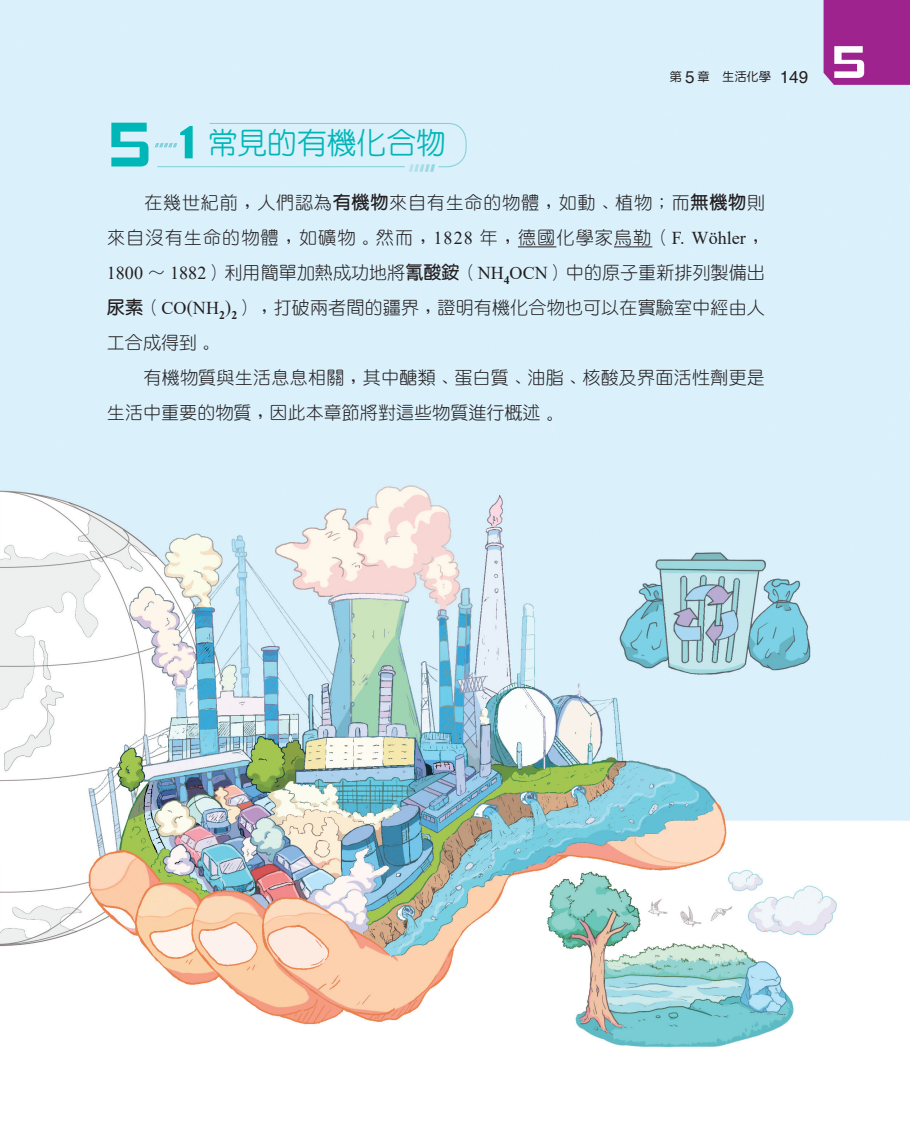
<style>
.page{position:relative;width:910px;height:1136px;background:#fff}
.page>*{position:absolute;margin:0;border:0;box-sizing:border-box;transform-origin:0 0}
.t1{font:53.1px "DF Zong Yi Std W5";color:#fff}
.t2{font:500 29.7px "AR Yuan B5";color:#00b7b8}
.t3{font:18px/35.1px "DF Yuan Std W3";letter-spacing:.005em;color:#231f20;text-align:justify}
.t4{font:12.15px "DF Yuan Std W5";color:#231f20}
.s1{font-family:"Helvetica";font-size:16.95px}
.s2{font-family:"DF Zong Yi Std W5";font-weight:400;font-size:73.35px}
.s3{font-family:"DF Zong Yi Std W5";font-weight:400;font-size:54.15px}
.s4{font-family:"AR Yuan B5";font-weight:300}
.s5{font-family:"AR Yuan B5";font-weight:700}
.s6{font-family:"HL20"}
.s7{font-family:"Times New Roman"}
</style>
<div class="page">
<img style="left:0;top:0;width:910px;height:1048px">
<hr style="left:518px;top:246px;width:38px;height:1px;background:#231f20">
<hr style="left:614px;top:246px;width:38px;height:1px;background:#231f20">
<div style="left:155px;top:122px;width:312px;height:50px;background:#daf0fb"></div>
<div style="left:824px;top:0;width:86px;height:85px;background:#9f238e"></div>
<p class="t4" style="left:670px;top:70px;width:140px">第 <span class="s1">5</span> 章 生活化學 <span class="s1">149</span></p>
<h2 class="t2" style="left:107px;top:128px;width:341px"><span class="s2">5</span> <span class="s3">1</span>常見的有機化合物</h2>
<p class="t3" style="left:107px;top:184px;width:660px;text-indent:38px">在幾世紀前<span class="s4">﹐</span>人們認為<span class="s5">有機物</span>來自有生命的物體<span class="s4">﹐</span>如動<span class="s4">﹑</span>植物；而<span class="s5">無機物</span>則來自沒有生命的物體<span class="s4">﹐</span>如礦物<span class="s6">.</span>然而<span class="s4">﹐</span><span class="s7">1828</span> 年<span class="s4">﹐</span>德國化學家烏勒（<span class="s7">F. Wöhler</span><span class="s4">﹐ </span><span class="s7">1800</span> ∼ <span class="s7">1882</span>）利用簡單加熱成功地將<span class="s5">氰酸銨</span>（<span class="s7">NH</span><sub>4</sub><span class="s7">OCN</span>）中的原子重新排列製備出<span class="s5">尿素</span>（<span class="s7">CO(NH</span><sub>2</sub><span class="s7">)</span><sub>2</sub>）<span class="s4">﹐</span>打破兩者間的疆界<span class="s4">﹐</span>證明有機化合物也可以在實驗室中經由人工合成得到<span class="s6">.</span></p>
<p class="t3" style="left:107px;top:360px;width:660px;text-indent:36px">有機物質與生活息息相關<span class="s4">﹐</span>其中醣類<span class="s4">﹑</span>蛋白質<span class="s4">﹑</span>油脂<span class="s4">﹑</span>核酸及界面活性劑更是生活中重要的物質<span class="s4">﹐</span>因此本章節將對這些物質進行概述<span class="s6">.</span></p>
<h1 class="t1" style="left:831px;top:31px;width:39px">5</h1>
</div>
